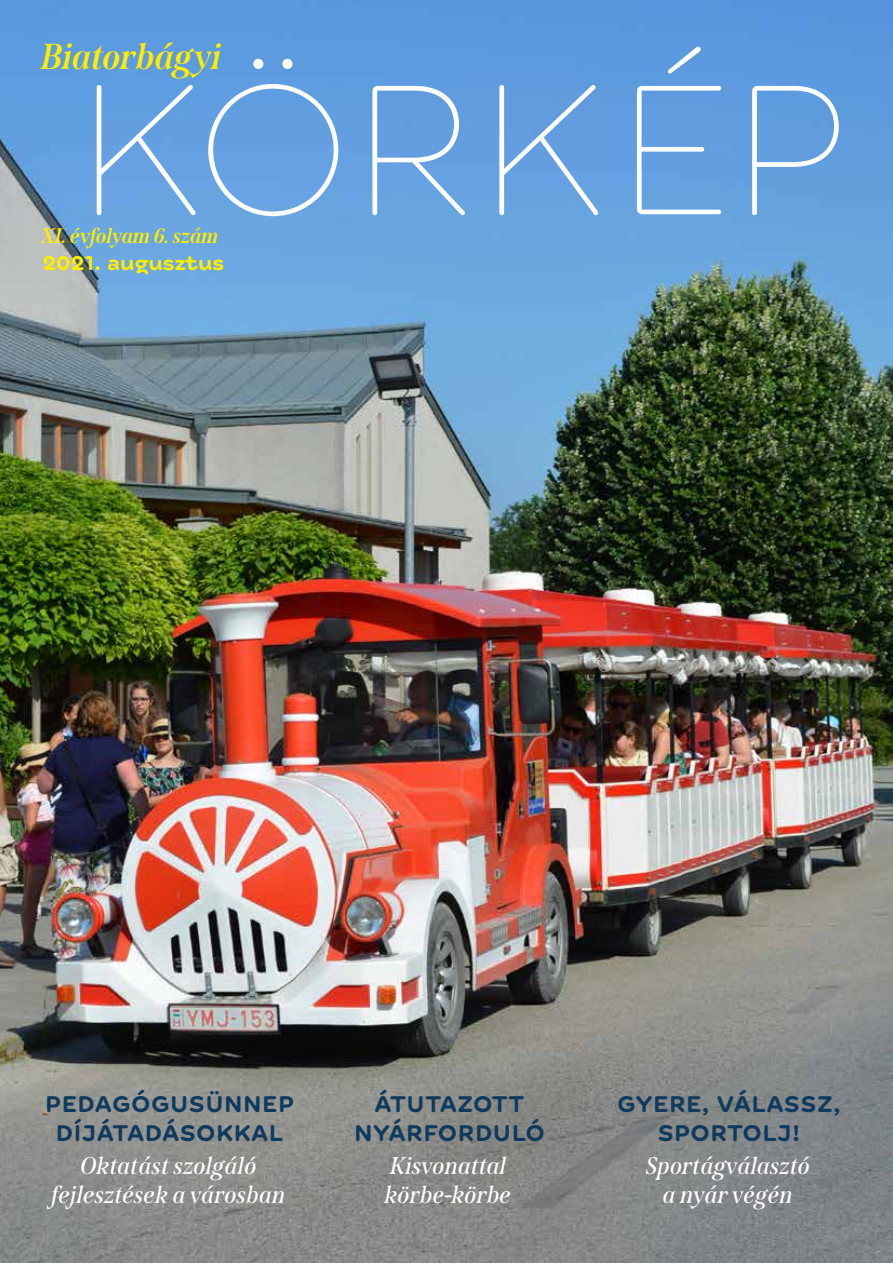
<style>
.page{position:relative;width:893px;height:1263px;background:#fff}
.page>*{position:absolute;margin:0;border:0;box-sizing:border-box;transform-origin:0 0}
.t1{font:100 195px "Farm New";letter-spacing:-.01em;color:#fff}
.t2{font:italic 700 36px "Span";color:#ffed00}
.t3{font:italic 600 24px/28.8px "Span";letter-spacing:.01em;color:#fff;text-align:center}
.t4{font:700 24px/28.8px "Farm New";letter-spacing:.02em;color:#0f3a5d;text-align:center}
.t5{font:italic 700 21px "Span";color:#ffed00}
.t6{font:700 21px "Farm New";color:#ffed00}
</style>
<div class="page">
<img style="left:0;top:0;width:893px;height:1263px">
<h2 class="t2" style="left:43px;top:35px;width:182px">Biatorbágyi</h2>
<h1 class="t1" style="left:74px;top:38px;width:777px">KÖRKÉP</h1>
<p class="t5" style="left:43px;top:223px;width:179px">XI. évfolyam 6. szám</p>
<p class="t6" style="left:43px;top:249px;width:183px">2021. augusztus</p>
<p class="t4" style="left:45px;top:1091px;width:250px">PEDAGÓGUSÜNNEP<br>DÍJÁTADÁSOKKAL</p>
<p class="t3" style="left:53px;top:1151px;width:235px">Oktatást szolgáló fejlesztések a városban</p>
<p class="t4" style="left:354px;top:1091px;width:192px">ÁTUTAZOTT<br>NYÁRFORDULÓ</p>
<p class="t3" style="left:386px;top:1151px;width:128px;text-align:left">Kisvonattal körbe-körbe</p>
<p class="t4" style="left:617px;top:1091px;width:225px">GYERE, VÁLASSZ,<br>SPORTOLJ!</p>
<p class="t3" style="left:647px;top:1151px;width:165px">Sportágválasztó a nyár végén</p>
</div>
